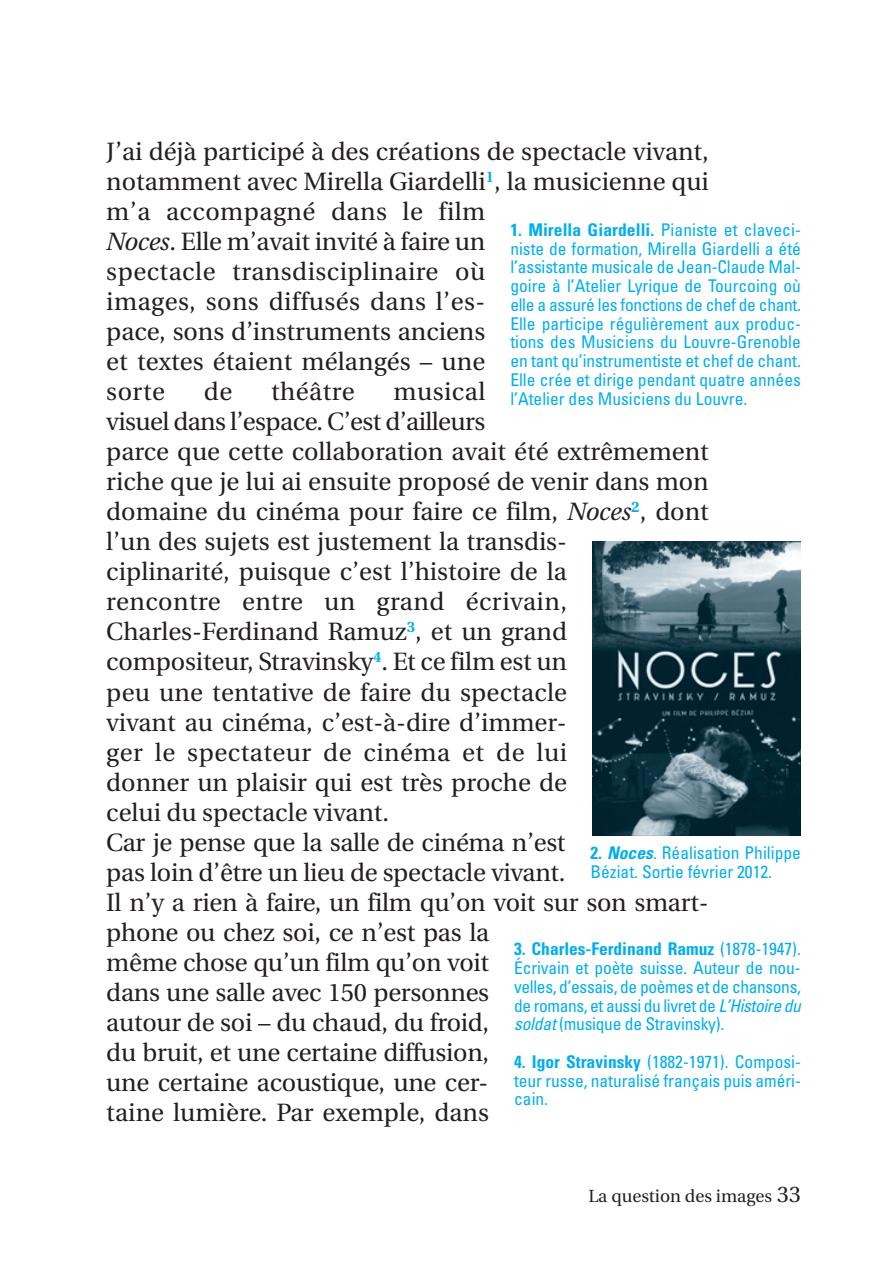
<style>
.page{position:relative;width:886px;height:1276px;background:#fff}
.page>*{position:absolute;margin:0;border:0;box-sizing:border-box;transform-origin:0 0}
.t1{font:25px/30px "Utopia";color:#231f20}
.t2{font:25px "Utopia";letter-spacing:.02em;color:#231f20}
.t3{font:condensed 17.5px/18.8px "Univers";letter-spacing:-.005em;color:#00aeef;text-align:justify}
.t4{font:17.5px "Utopia";color:#231f20}
.s1{font-style:italic}
.s2{font-weight:700}
.s3{font-weight:700;font-style:italic}
.s4{font-size:22.5px}
</style>
<div class="page">
<img style="left:592px;top:542px;width:209px;height:293px">
<p class="t1" style="left:106px;top:139px;width:604px">J’ai déjà participé à des créations de spectacle vivant, notamment avec Mirella Giardelli<sup>1</sup>, la musicienne qui m’a accompagné dans le film<br><span class="s1">Noces</span>. Elle m’avait invité à faire un<br>spectacle transdisciplinaire où<br>images, sons diffusés dans l’es-<br>pace, sons d’instruments anciens<br>et textes étaient mélangés – une<br>sorte</p>
<p class="t3" style="left:510px;top:222px;width:292px"><span class="s2">1. Mirella Giardelli.</span> Pianiste et claveci&shy;niste de formation, Mirella Giardelli a été l’assistante musicale de Jean-Claude Mal&shy;goire à l’Atelier Lyrique de Tourcoing où elle a assuré les fonctions de chef de chant.<br>Elle participe régulièrement aux produc&shy;tions des Musiciens du Louvre-Grenoble en tant qu’instrumentiste et chef de chant.<br>Elle crée et dirige pendant quatre années l’Atelier des Musiciens du Louvre.</p>
<p class="t1" style="left:106px;top:379px;width:604px;text-indent:287px">musical<br>visuel dans l’espace. C’est d’ailleurs<br>parce que cette collaboration avait été extrêmement riche que je lui ai ensuite proposé de venir dans mon domaine du cinéma pour faire ce film, <span class="s1">Noces</span><sup>2</sup>, dont l’un des sujets est justement la transdis-<br>ciplinarité, puisque c’est l’histoire de la<br>rencontre entre un grand écrivain, Charles-Ferdinand Ramuz<sup>3</sup>, et un grand compositeur, Stravinsky<sup>4</sup>. Et ce film est un<br>peu une tentative de faire du spectacle<br>vivant au cinéma, c’est-à-dire d’immer-<br>ger le spectateur de cinéma et de lui<br>donner un plaisir qui est très proche de<br>celui du spectacle vivant.<br>Car je pense que la salle de cinéma n’est<br>pas loin d’être un lieu de spectacle vivant.<br>Il n’y a rien à faire, un film qu’on voit sur son smart&shy;phone ou chez soi, ce n’est pas la<br>même chose qu’un film qu’on voit<br>dans une salle avec 150 personnes<br>autour de soi – du chaud, du froid,<br>du bruit, et une certaine diffusion,<br>une certaine acoustique, une cer-<br>taine lumière. Par exemple, dans</p>
<p class="t1" style="left:204px;top:379px;width:30px">de</p>
<p class="t2" style="left:271px;top:382px;width:85px">théâtre</p>
<p class="t3" style="left:590px;top:845px;width:212px"><span class="s2">2.</span> <span class="s3">Noces</span>. Réalisation Philippe<br>Béziat. Sortie février 2012.</p>
<p class="t3" style="left:514px;top:941px;width:292px;text-align:left"><span class="s2">3. Charles-Ferdinand Ramuz</span> (1878-1947).<br>Écrivain et poète suisse. Auteur de nou&shy;velles, d’essais, de poèmes et de chansons, de romans, et aussi du livret de <span class="s1">L’Histoire du soldat</span>(musique de Stravinsky).</p>
<p class="t3" style="left:514px;top:1054px;width:288px"><span class="s2">4. Igor Stravinsky</span> (1882-1971). Composi&shy;teur russe, naturalisé français puis améri&shy;cain.</p>
<p class="t4" style="left:588px;top:1188px;width:214px">La question des images <span class="s4">33</span></p>
</div>
